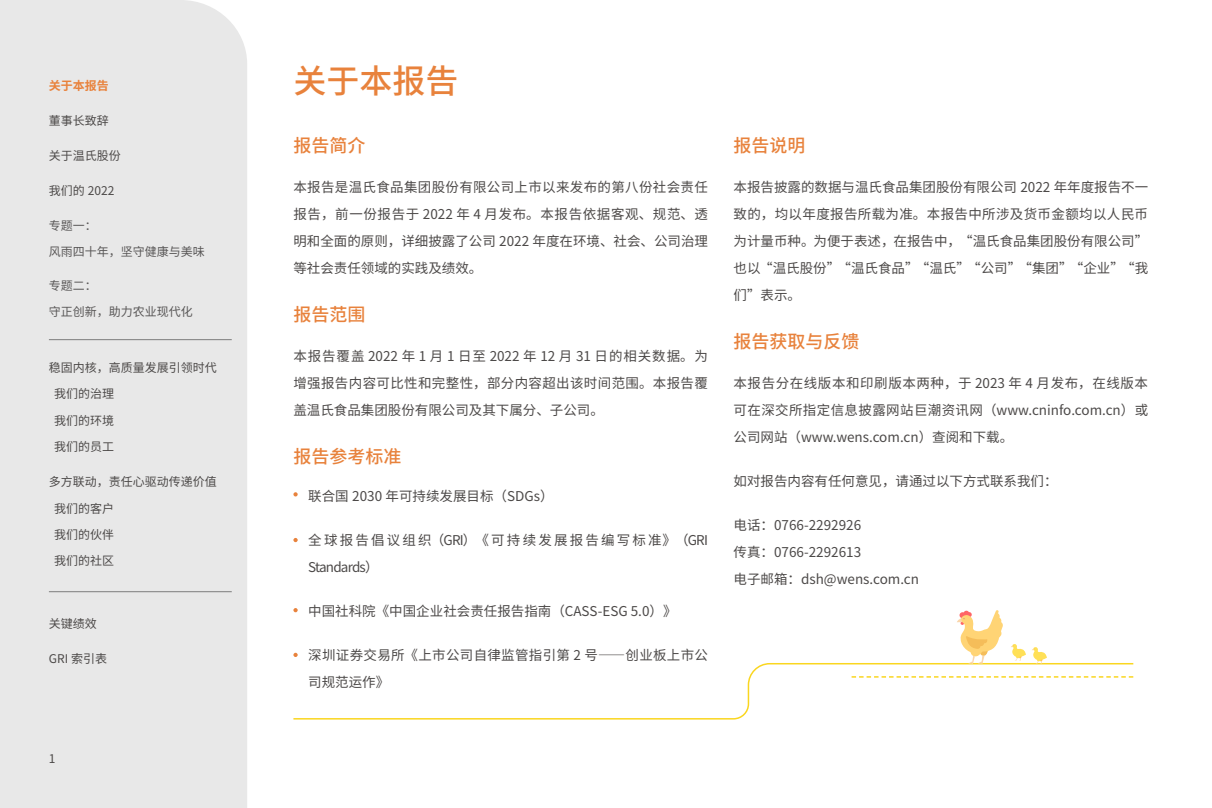
<style>
.page{position:relative;width:1212px;height:808px;background:#fff}
.page>*{position:absolute;margin:0;border:0;box-sizing:border-box;transform-origin:0 0}
.t1{font:500 33px "Source Han Sans CN";color:#e8823c}
.t2{font:500 18px "Source Han Sans CN";color:#e8823c}
.t3{font:13.5px/27px "Source Han Sans CN";color:#4c4948;text-align:justify}
.t4{font:13.5px/27px "Source Han Sans CN";letter-spacing:.16em;color:#4c4948}
.t5{font:13.5px/27px "Source Han Sans CN";letter-spacing:.02em;color:#4c4948}
.t6{font:12px/26.4px "Source Han Sans CN";color:#4c4948}
.t7{font:12px/26px "Source Han Sans CN";color:#595757}
.t8{font:700 12px "Source Han Sans CN";color:#e8823c}
</style>
<div class="page">
<div style="left:0;top:0;width:247px;height:808px;background:#e8e8e8"></div>
<hr style="left:49px;top:339px;width:183px;height:1px;background:#898989">
<hr style="left:49px;top:591px;width:183px;height:1px;background:#898989">
<svg style="left:293px;top:663px;width:841px;height:57px"></svg>
<svg style="left:851px;top:676px;width:282px;height:2px"></svg>
<svg style="left:293px;top:492px;width:5px;height:4px"></svg>
<svg style="left:293px;top:538px;width:5px;height:4px"></svg>
<svg style="left:293px;top:608px;width:5px;height:4px"></svg>
<svg style="left:293px;top:653px;width:5px;height:4px"></svg>
<svg style="left:957px;top:610px;width:46px;height:53px"></svg>
<svg style="left:1011px;top:644px;width:15px;height:17px"></svg>
<svg style="left:1032px;top:647px;width:15px;height:17px"></svg>
<p class="t8" style="left:49px;top:79px;width:62px">关于本报告</p>
<p class="t6" style="left:49px;top:107px;width:62px">董事长致辞</p>
<p class="t6" style="left:49px;top:142px;width:74px">关于温氏股份</p>
<p class="t6" style="left:49px;top:177px;width:67px">我们的 2022</p>
<p class="t7" style="left:49px;top:212px;width:158px">专题一：<br>风雨四十年，坚守健康与美味</p>
<p class="t7" style="left:49px;top:273px;width:146px">专题二：<br>守正创新，助力农业现代化</p>
<p class="t6" style="left:49px;top:355px;width:170px">稳固内核，高质量发展引领时代</p>
<p class="t6" style="left:54px;top:381px;width:62px">我们的治理我们的环境</p>
<p class="t6" style="left:54px;top:434px;width:62px">我们的员工</p>
<p class="t6" style="left:54px;top:469px;width:164px;text-indent:-5px">多方联动，责任心驱动传递价值我们的客户</p>
<p class="t6" style="left:54px;top:522px;width:62px">我们的伙伴</p>
<p class="t6" style="left:54px;top:548px;width:62px">我们的社区</p>
<p class="t6" style="left:49px;top:611px;width:50px">关键绩效</p>
<p class="t6" style="left:49px;top:646px;width:60px">GRI 索引表</p>
<p class="t6" style="left:49px;top:745px;width:8px">1</p>
<h1 class="t1" style="left:293px;top:62px;width:167px">关于本报告</h1>
<h2 class="t2" style="left:293px;top:135px;width:73px">报告简介</h2>
<p class="t3" style="left:293px;top:174px;width:416px">本报告是温氏食品集团股份有限公司上市以来发布的第八份社会责任报告，前一份报告于 2022 年 4 月发布。本报告依据客观、规范、透明和全面的原则，详细披露了公司 2022 年度在环境、社会、公司治理等社会责任领域的实践及绩效。</p>
<h2 class="t2" style="left:293px;top:304px;width:73px">报告范围</h2>
<p class="t3" style="left:293px;top:343px;width:416px">本报告覆盖 2022 年 1 月 1 日至 2022 年 12 月 31 日的相关数据。为增强报告内容可比性和完整性，部分内容超出该时间范围。本报告覆盖温氏食品集团股份有限公司及其下属分、子公司。</p>
<h2 class="t2" style="left:293px;top:446px;width:109px">报告参考标准</h2>
<p class="t3" style="left:308px;top:483px;width:247px">联合国 2030 年可持续发展目标（SDGs）</p>
<p class="t4" style="left:308px;top:527px;width:401px">全球报告倡议组织（GRI）《可持续发展报告编写标准》（GRI<br>Standards）</p>
<p class="t3" style="left:308px;top:598px;width:370px">中国社科院《中国企业社会责任报告指南（CASS-ESG 5.0）》</p>
<p class="t5" style="left:308px;top:642px;width:401px">深圳证券交易所《上市公司自律监管指引第 2 号——创业板上市公司规范运作》</p>
<h2 class="t2" style="left:733px;top:135px;width:74px">报告说明</h2>
<p class="t3" style="left:733px;top:174px;width:416px">本报告披露的数据与温氏食品集团股份有限公司 2022 年年度报告不一致的，均以年度报告所载为准。本报告中所涉及货币金额均以人民币为计量币种。为便于表述，在报告中，“温氏食品集团股份有限公司”也以“温氏股份”“温氏食品”“温氏”“公司”“集团”“企业”“我们”表示。</p>
<h2 class="t2" style="left:733px;top:331px;width:128px">报告获取与反馈</h2>
<p class="t3" style="left:733px;top:370px;width:416px">本报告分在线版本和印刷版本两种，于 2023 年 4 月发布，在线版本可在深交所指定信息披露网站巨潮资讯网（www.cninfo.com.cn）或公司网站（www.wens.com.cn）查阅和下载。</p>
<p class="t3" style="left:733px;top:468px;width:326px">如对报告内容有任何意见，请通过以下方式联系我们：</p>
<p class="t3" style="left:733px;top:512px;width:187px;text-align:left">电话：0766-2292926<br>传真：0766-2292613<br>电子邮箱：dsh@wens.com.cn</p>
</div>
